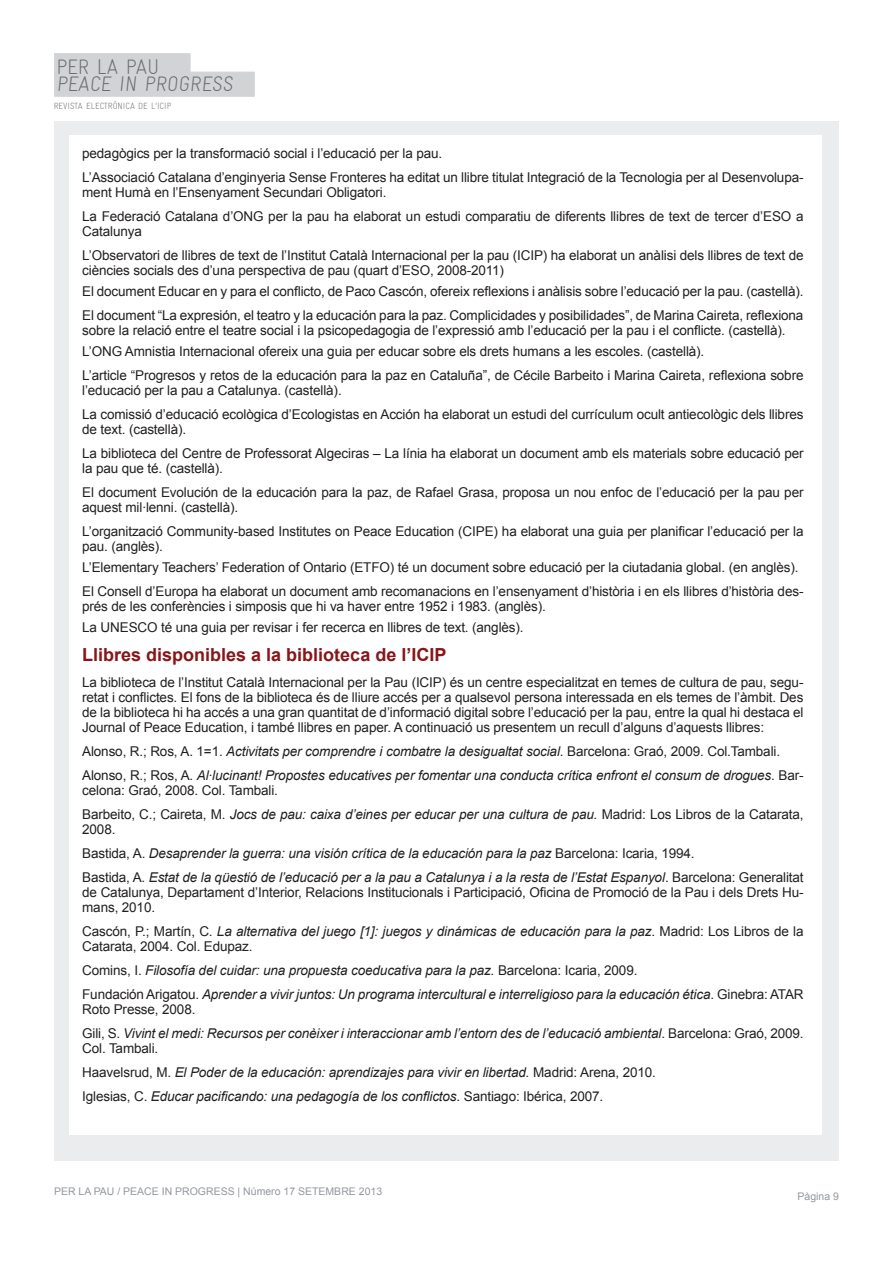
<style>
.page{position:relative;width:893px;height:1263px;background:#fff}
.page>*{position:absolute;margin:0;border:0;box-sizing:border-box;transform-origin:0 0}
.t1{font:300 21px/17.5px "Gravur Condensed";color:#6a6c72}
.t2{font:700 18px "Arial";color:#881518}
.t3{font:13.5px/24px "Arial";letter-spacing:-.01em;color:#231f20}
.t4{font:italic 13.5px/24px "Arial";letter-spacing:-.01em;color:#231f20}
.t5{font:10.5px "Arial";color:#93979d}
.t6{font:300 9px "Gravur Condensed";color:#6a6c72}
.s1{font-style:normal}
.s2{font-style:italic}
</style>
<div class="page">
<div style="left:54px;top:122px;width:785px;height:1039px;background:#eaeced"></div>
<div style="left:69px;top:135px;width:752px;height:999px;background:#fff"></div>
<div style="left:54px;top:53px;width:136px;height:22px;background:#d1d3d5"></div>
<div style="left:54px;top:72px;width:201px;height:25px;background:#d1d3d5"></div>
<h1 class="t1" style="left:56px;top:58px;width:180px">PER LA PAU<br>PEACE IN PROGRESS</h1>
<p class="t6" style="left:54px;top:101px;width:119px">REVISTA ELECTRÒNICA DE L’ICIP</p>
<p class="t3" style="left:82px;top:142px;width:723px">pedagògics per la transformació social i l’educació per la pau.<br>L’Associació Catalana d’enginyeria Sense Fronteres ha editat un llibre titulat Integració de la Tecnologia per al Desenvolupa-</p>
<p class="t3" style="left:82px;top:181px;width:723px">ment Humà en l’Ensenyament Secundari Obligatori.<br>La Federació Catalana d’ONG per la pau ha elaborat un estudi comparatiu de diferents llibres de text de tercer d’ESO a</p>
<p class="t3" style="left:82px;top:220px;width:723px">Catalunya<br>L’Observatori de llibres de text de l’Institut Català Internacional per la pau (ICIP) ha elaborat un anàlisi dels llibres de text de</p>
<p class="t3" style="left:82px;top:260px;width:723px;line-height:21px">ciències socials des d’una perspectiva de pau (quart d’ESO, 2008-2011)<br>El document Educar en y para el conflicto, de Paco Cascón, ofereix reflexions i anàlisis sobre l’educació per la pau. (castellà).</p>
<p class="t3" style="left:82px;top:308px;width:723px;line-height:15px">El document “La expresión, el teatro y la educación para la paz. Complicidades y posibilidades”, de Marina Caireta, reflexiona sobre la relació entre el teatre social i la psicopedagogia de l’expressió amb l’educació per la pau i el conflicte. (castellà).</p>
<p class="t3" style="left:82px;top:340px;width:723px">L’ONG Amnistia Internacional ofereix una guia per educar sobre els drets humans a les escoles. (castellà).<br>L’article “Progresos y retos de la educación para la paz en Cataluña”, de Cécile Barbeito i Marina Caireta, reflexiona sobre</p>
<p class="t3" style="left:82px;top:379px;width:723px">l’educació per la pau a Catalunya. (castellà).<br>La comissió d’educació ecològica d’Ecologistas en Acción ha elaborat un estudi del currículum ocult antiecològic dels llibres</p>
<p class="t3" style="left:82px;top:418px;width:723px">de text. (castellà).<br>La biblioteca del Centre de Professorat Algeciras – La línia ha elaborat un document amb els materials sobre educació per</p>
<p class="t3" style="left:82px;top:457px;width:723px">la pau que té. (castellà).<br>El document Evolución de la educación para la paz, de Rafael Grasa, proposa un nou enfoc de l’educació per la pau per</p>
<p class="t3" style="left:82px;top:496px;width:723px">aquest mil·lenni. (castellà).<br>L’organització Community-based Institutes on Peace Education (CIPE) ha elaborat una guia per planificar l’educació per la</p>
<p class="t3" style="left:82px;top:536px;width:718px;line-height:21px">pau. (anglès).<br>L’Elementary Teachers’ Federation of Ontario (ETFO) té un document sobre educació per la ciutadania global. (en anglès).</p>
<p class="t3" style="left:82px;top:584px;width:723px;line-height:15px">El Consell d’Europa ha elaborat un document amb recomanacions en l’ensenyament d’història i en els llibres d’història des&shy;prés de les conferències i simposis que hi va haver entre 1952 i 1983. (anglès).</p>
<p class="t3" style="left:82px;top:616px;width:443px">La UNESCO té una guia per revisar i fer recerca en llibres de text. (anglès).</p>
<h2 class="t2" style="left:82px;top:643px;width:366px">Llibres disponibles a la biblioteca de l’ICIP</h2>
<p class="t3" style="left:82px;top:675px;width:723px;line-height:15px;text-align:justify">La biblioteca de l’Institut Català Internacional per la Pau (ICIP) és un centre especialitzat en temes de cultura de pau, segu&shy;retat i conflictes. El fons de la biblioteca és de lliure accés per a qualsevol persona interessada en els temes de l’àmbit. Des de la biblioteca hi ha accés a una gran quantitat de d’informació digital sobre l’educació per la pau, entre la qual hi destaca el Journal of Peace Education, i també llibres en paper. A continuació us presentem un recull d’alguns d’aquests llibres:</p>
<p class="t4" style="left:82px;top:739px;width:723px"><span class="s1">Alonso, R.; Ros, A. 1=1.</span> Activitats per comprendre i combatre la desigualtat social<span class="s1">. Barcelona: Graó, 2009. Col.Tambali.<br>Alonso, R.; Ros, A.</span> Al·lucinant! Propostes educatives per fomentar una conducta crítica enfront el consum de drogues<span class="s1">. Bar-</span></p>
<p class="t3" style="left:82px;top:778px;width:723px">celona: Graó, 2008. Col. Tambali.<br>Barbeito, C.; Caireta, M. <span class="s2">Jocs de pau: caixa d’eines per educar per una cultura de pau.</span> Madrid: Los Libros de la Catarata,</p>
<p class="t4" style="left:82px;top:817px;width:723px"><span class="s1">2008.<br>Bastida, A.</span> Desaprender la guerra: una visión crítica de la educación para la paz <span class="s1">Barcelona: Icaria, 1994.<br>Bastida, A.</span> Estat de la qüestió de l’educació per a la pau a Catalunya i a la resta de l’Estat Espanyol<span class="s1">. Barcelona: Generalitat</span></p>
<p class="t3" style="left:82px;top:885px;width:723px;line-height:15px">de Catalunya, Departament d’Interior, Relacions Institucionals i Participació, Oficina de Promoció de la Pau i dels Drets Hu&shy;mans, 2010.</p>
<p class="t3" style="left:82px;top:924px;width:723px;line-height:15px">Cascón, P.; Martín, C. <span class="s2">La alternativa del juego [1]: juegos y dinámicas de educación para la paz</span>. Madrid: Los Libros de la<br>Catarata, 2004. Col. Edupaz.</p>
<p class="t4" style="left:82px;top:958px;width:723px"><span class="s1">Comins, I.</span> Filosofía del cuidar: una propuesta coeducativa para la paz. <span class="s1">Barcelona: Icaria, 2009.<br>Fundación Arigatou.</span> Aprender a vivir juntos: Un programa intercultural e interreligioso para la educación ética<span class="s1">. Ginebra: ATAR</span></p>
<p class="t4" style="left:82px;top:997px;width:723px"><span class="s1">Roto Presse, 2008.<br>Gili, S.</span> Vivint el medi: Recursos per conèixer i interaccionar amb l’entorn des de l’educació ambiental<span class="s1">. Barcelona: Graó, 2009.</span></p>
<p class="t4" style="left:82px;top:1036px;width:575px"><span class="s1">Col. Tambali.<br>Haavelsrud, M.</span> El Poder de la educación: aprendizajes para vivir en libertad. <span class="s1">Madrid: Arena, 2010.<br>Iglesias, C.</span> Educar pacificando: una pedagogía de los conflictos<span class="s1">. Santiago: Ibérica, 2007.</span></p>
<p class="t5" style="left:54px;top:1184px;width:330px">PER LA PAU / PEACE IN PROGRESS | Número 17 SETEMBRE 2013</p>
<p class="t5" style="left:797px;top:1189px;width:43px">Pàgina 9</p>
</div>
